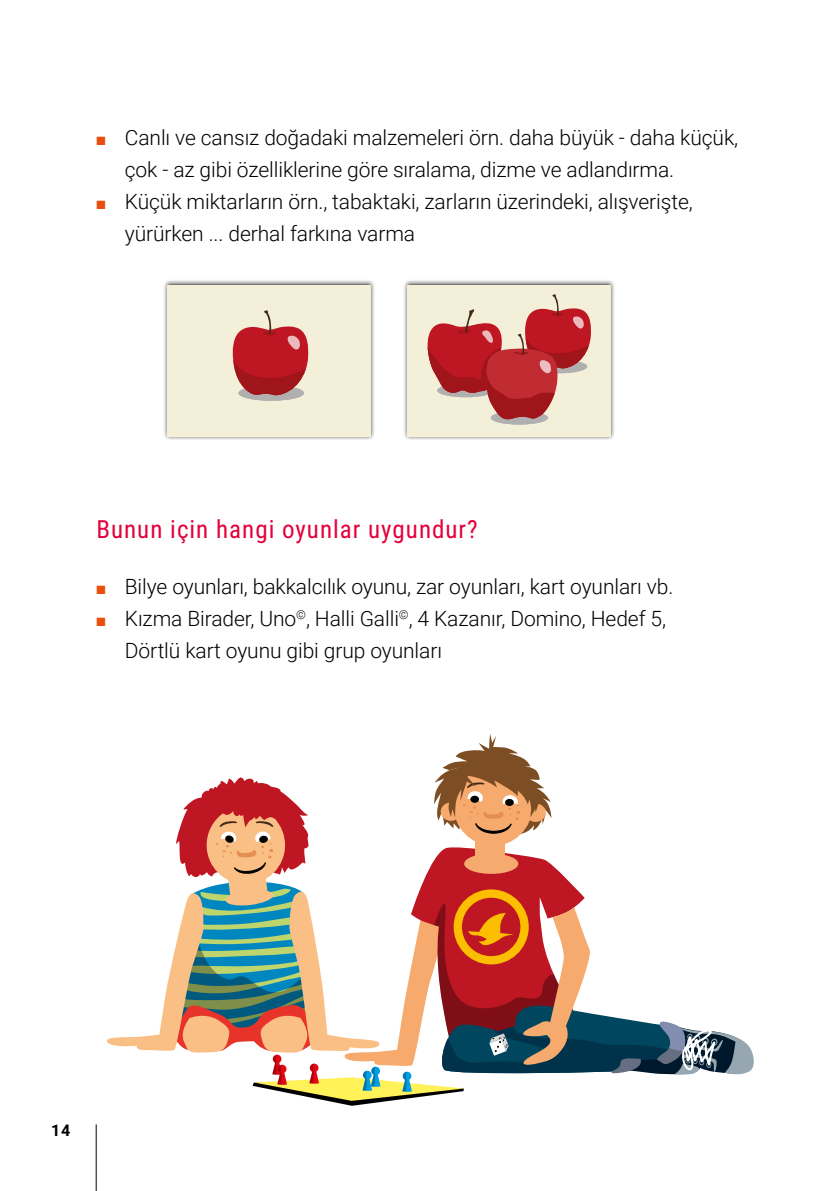
<style>
.page{position:relative;width:840px;height:1191px;background:#fff}
.page>*{position:absolute;margin:0;border:0;box-sizing:border-box;transform-origin:0 0}
.t1{font:25px "Roboto Condensed";letter-spacing:.04em;color:#e4003a}
.t2{font:300 21px/32px "Roboto";letter-spacing:-.005em;color:#000}
.t3{font:700 16px "Roboto";color:#000}
.s1{color:#e94e0f}
</style>
<div class="page">
<hr style="left:96px;top:1124px;width:1px;height:67px;background:#000">
<div style="left:163px;top:279px;width:212px;height:161px;background:#000;opacity:.75"></div>
<div style="left:167px;top:286px;width:204px;height:151px;background:#f4efd8"></div>
<div style="left:238px;top:385px;width:66px;height:16px;background:#b0b0b0;border-radius:50%"></div>
<svg style="left:232px;top:310px;width:76px;height:86px"></svg>
<div style="left:402px;top:279px;width:213px;height:161px;background:#000;opacity:.75"></div>
<div style="left:407px;top:286px;width:203px;height:151px;background:#f4efd8"></div>
<div style="left:490px;top:411px;width:57px;height:13px;background:#b0b0b0;border-radius:50%"></div>
<svg style="left:427px;top:294px;width:164px;height:125px"></svg>
<svg style="left:107px;top:734px;width:647px;height:371px"></svg>
<p class="t2" style="left:125px;top:121px;width:614px;text-indent:-28px"><span class="s1">■</span> Canlı ve cansız doğadaki malzemeleri örn. daha büyük - daha küçük, çok - az gibi özelliklerine göre sıralama, dizme ve adlandırma.</p>
<p class="t2" style="left:125px;top:185px;width:569px;text-indent:-28px"><span class="s1">■</span> Küçük miktarların örn., tabaktaki, zarların üzerindeki, alışverişte, yürürken ... derhal farkına varma</p>
<p class="t1" style="left:96px;top:511px;width:382px">Bunun için hangi oyunlar uygundur?</p>
<p class="t2" style="left:96px;top:569px;width:578px"><span class="s1">■</span> Bilye oyunları, bakkalcılık oyunu, zar oyunları, kart oyunları vb.</p>
<p class="t2" style="left:125px;top:601px;width:542px;text-indent:-28px"><span class="s1">■</span> Kızma Birader, Uno<sup>©</sup>, Halli Galli<sup>©</sup>, 4 Kazanır, Domino, Hedef 5,<br>Dörtlü kart oyunu gibi grup oyunları</p>
<p class="t3" style="left:51px;top:1119px;width:21px">14</p>
</div>
